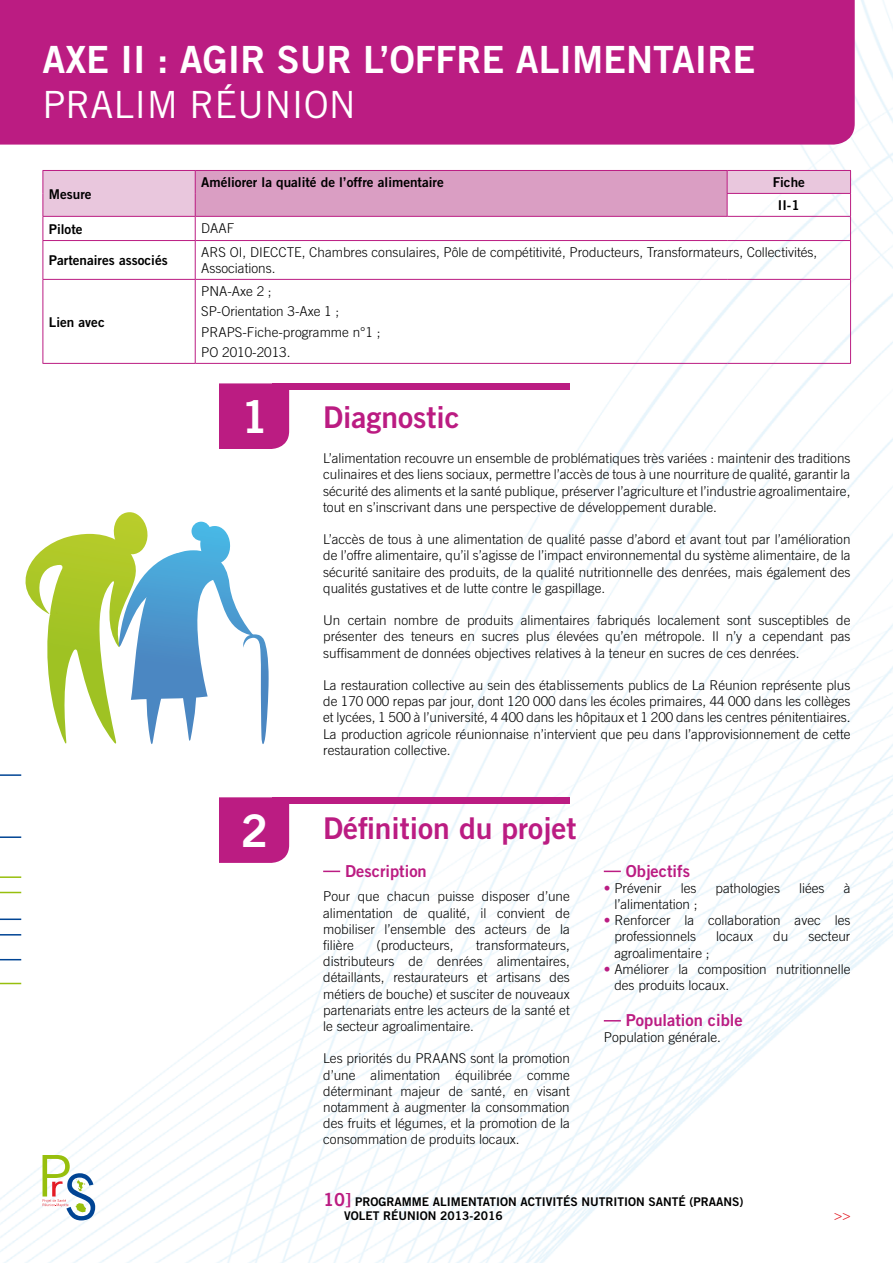
<style>
.page{position:relative;width:893px;height:1263px;background:#fff}
.page>*{position:absolute;margin:0;border:0;box-sizing:border-box;transform-origin:0 0}
.t1{font:37.5px "Trade Gothic Bold Two";color:#fff}
.t2{font:37.5px "Trade Gothic";color:#fff}
.t3{font:30px "Trade Gothic Bold Two";color:#bb1c82}
.t4{font:16.5px "Trade Gothic Bold Two";color:#bb1c82}
.t5{font:300 13.5px/16.2px "Trade Gothic";color:#000;text-align:justify}
.t6{font:13.5px/23px "Trade Gothic Bold Two";color:#000;text-align:center}
.t7{font:300 13.5px "Trade Gothic";color:#e21c25}
.t8{font:12px "Trade Gothic Bold Two";color:#000}
.s1{font-size:45px;color:#fff}
.s2{color:#bb1c82}
.s3{font-size:18px;color:#bb1c82}
</style>
<div class="page">
<img style="left:0;top:0;width:893px;height:1263px">
<hr style="left:0;top:836px;width:21px;height:2px;background:#004494">
<hr style="left:0;top:876px;width:21px;height:2px;background:#97bf0d">
<hr style="left:0;top:774px;width:21px;height:2px;background:#004494">
<svg style="left:0;top:892px;width:21px;height:1px"></svg>
<svg style="left:0;top:934px;width:21px;height:1px"></svg>
<hr style="left:0;top:918px;width:21px;height:2px;background:#004494">
<svg style="left:0;top:959px;width:21px;height:1px"></svg>
<svg style="left:0;top:983px;width:21px;height:1px"></svg>
<svg style="left:43px;top:1155px;width:52px;height:65px"></svg>
<div style="left:0;top:0;width:855px;height:145px;background:#bb1c82"></div>
<svg style="left:6px;top:512px;width:263px;height:235px"></svg>
<svg style="left:323px;top:871px;width:17px;height:1px"></svg>
<svg style="left:604px;top:871px;width:17px;height:1px"></svg>
<svg style="left:604px;top:1020px;width:17px;height:1px"></svg>
<div style="left:219px;top:383px;width:70px;height:66px;background:#bb1c82"></div>
<div style="left:272px;top:383px;width:298px;height:7px;background:#bb1c82"></div>
<div style="left:219px;top:797px;width:70px;height:66px;background:#bb1c82"></div>
<div style="left:272px;top:797px;width:298px;height:7px;background:#bb1c82"></div>
<svg style="left:43px;top:170px;width:808px;height:70px"></svg>
<hr style="left:43px;top:240px;width:152px;height:1px;background:#bb1c82">
<hr style="left:43px;top:241px;width:1px;height:38px;background:#bb1c82">
<hr style="left:195px;top:240px;width:532px;height:1px;background:#bb1c82">
<hr style="left:195px;top:241px;width:1px;height:38px;background:#bb1c82">
<hr style="left:727px;top:240px;width:124px;height:1px;background:#bb1c82">
<hr style="left:850px;top:241px;width:1px;height:38px;background:#bb1c82">
<hr style="left:43px;top:279px;width:152px;height:1px;background:#bb1c82">
<hr style="left:43px;top:280px;width:1px;height:83px;background:#bb1c82">
<hr style="left:195px;top:279px;width:532px;height:1px;background:#bb1c82">
<hr style="left:195px;top:280px;width:1px;height:83px;background:#bb1c82">
<hr style="left:727px;top:279px;width:124px;height:1px;background:#bb1c82">
<hr style="left:850px;top:280px;width:1px;height:83px;background:#bb1c82">
<hr style="left:43px;top:363px;width:152px;height:1px;background:#bb1c82">
<hr style="left:195px;top:363px;width:532px;height:1px;background:#bb1c82">
<hr style="left:727px;top:363px;width:124px;height:1px;background:#bb1c82">
<h1 class="t1" style="left:43px;top:36px;width:182px">Axe II : Agir</h1>
<h1 class="t1" style="left:277px;top:36px;width:137px">sur l’offre</h1>
<h1 class="t1" style="left:516px;top:36px;width:24px">alimen</h1>
<h1 class="t1" style="left:653px;top:36px;width:41px">taire</h1>
<h1 class="t2" style="left:43px;top:82px;width:218px">PRALIM RÉUNION</h1>
<p class="t6" style="left:49px;top:182px;width:44px">Mesure</p>
<p class="t6" style="left:201px;top:171px;width:244px">Améliorer la qualité de l’offre alimentaire</p>
<p class="t6" style="left:773px;top:171px;width:34px">Fiche<br>II-1</p>
<p class="t6" style="left:49px;top:217px;width:35px">Pilote</p>
<p class="t5" style="left:201px;top:220px;width:35px">DAAF</p>
<p class="t6" style="left:49px;top:249px;width:120px">Partenaires associés</p>
<p class="t5" style="left:201px;top:244px;width:618px">ARS OI, DIECCTE, Chambres consulaires, Pôle de compétitivité, Producteurs, Transformateurs, Collectivités,<br>Associations.</p>
<p class="t6" style="left:49px;top:310px;width:57px">Lien avec</p>
<p class="t5" style="left:201px;top:281px;width:181px;line-height:20.4px;text-align:left">PNA-Axe 2 ;<br>SP-Orientation 3-Axe 1 ;<br>PRAPS-Fiche-programme n°1 ;<br>PO 2010-2013.</p>
<h2 class="t3" style="left:241px;top:399px;width:220px"><span class="s1">1</span> Diagnostic</h2>
<p class="t5" style="left:323px;top:450px;width:529px">L’alimentation recouvre un ensemble de problématiques très variées : maintenir des traditions culinaires et des liens sociaux, permettre l’accès de tous à une nourriture de qualité, garantir la sécurité des aliments et la santé publique, préserver l’agriculture et l’industrie agroalimentaire, tout en s’inscrivant dans une perspective de développement durable.</p>
<p class="t5" style="left:323px;top:531px;width:529px">L’accès de tous à une alimentation de qualité passe d’abord et avant tout par l’amélioration de l’offre alimentaire, qu’il s’agisse de l’impact environnemental du système alimentaire, de la sécurité sanitaire des produits, de la qualité nutritionnelle des denrées, mais également des qualités gustatives et de lutte contre le gaspillage.</p>
<p class="t5" style="left:323px;top:612px;width:529px">Un certain nombre de produits alimentaires fabriqués localement sont susceptibles de présenter des teneurs en sucres plus élevées qu’en métropole. Il n’y a cependant pas suffisamment de données objectives relatives à la teneur en sucres de ces denrées.</p>
<p class="t5" style="left:323px;top:677px;width:529px">La restauration collective au sein des établissements publics de La Réunion représente plus de 170 000 repas par jour, dont 120 000 dans les écoles primaires, 44 000 dans les collèges et lycées, 1 500 à l’université, 4 400 dans les hôpitaux et 1 200 dans les centres pénitentiaires.<br>La production agricole réunionnaise n’intervient que peu dans l’approvisionnement de cette restauration collective.</p>
<h2 class="t3" style="left:241px;top:809px;width:337px"><span class="s1">2</span> Définition du projet</h2>
<p class="t4" style="left:345px;top:860px;width:83px">Description</p>
<p class="t5" style="left:323px;top:888px;width:248px">Pour que chacun puisse disposer d’une alimentation de qualité, il convient de mobiliser l’ensemble des acteurs de la filière</p>
<p class="t5" style="left:323px;top:937px;width:248px;text-indent:153px">transformateurs, distributeurs de denrées alimentaires, détaillants, restaurateurs et artisans des métiers de bouche) et susciter de nouveaux partenariats entre les acteurs de la santé et le secteur agroalimentaire.</p>
<p class="t5" style="left:323px;top:1050px;width:248px">Les priorités du PRAANS sont la promotion d’une alimentation équilibrée comme déterminant majeur de santé, en visant notamment à augmenter la consommation des fruits et légumes, et la promotion de la consommation de produits locaux.</p>
<p class="t5" style="left:376px;top:937px;width:79px">(producteurs,</p>
<p class="t4" style="left:626px;top:860px;width:66px">Objectifs</p>
<p class="t5" style="left:604px;top:880px;width:59px"><span class="s2">•</span> Prévenir</p>
<p class="t5" style="left:681px;top:880px;width:17px">les</p>
<p class="t5" style="left:715px;top:880px;width:66px">pathologies</p>
<p class="t5" style="left:799px;top:880px;width:27px">liées</p>
<p class="t5" style="left:844px;top:880px;width:8px">à</p>
<p class="t5" style="left:614px;top:896px;width:85px">l’alimentation ;</p>
<p class="t5" style="left:614px;top:912px;width:238px;text-indent:-11px"><span class="s2">•</span> Renforcer la collaboration avec les professionnels</p>
<p class="t5" style="left:716px;top:928px;width:38px">locaux</p>
<p class="t5" style="left:773px;top:928px;width:17px">du</p>
<p class="t5" style="left:808px;top:928px;width:43px">secteur</p>
<p class="t5" style="left:614px;top:944px;width:97px">agroalimentaire ;</p>
<p class="t5" style="left:614px;top:961px;width:238px;text-indent:-11px"><span class="s2">•</span> Améliorer la composition nutritionnelle des produits locaux.</p>
<p class="t4" style="left:626px;top:1010px;width:118px">Population cible</p>
<p class="t5" style="left:604px;top:1029px;width:119px">Population générale.</p>
<p class="t8" style="left:323px;top:1194px;width:57px"><span class="s3">10]</span> PRogramme</p>
<p class="t8" style="left:433px;top:1194px;width:16px">Alimen</p>
<p class="t8" style="left:477px;top:1194px;width:27px">tation</p>
<p class="t8" style="left:520px;top:1194px;width:111px">Activités Nutrition</p>
<p class="t8" style="left:648px;top:1194px;width:96px">Santé (PRAANS)</p>
<p class="t8" style="left:344px;top:1209px;width:9px">Vole</p>
<p class="t8" style="left:373px;top:1209px;width:43px">t Réunion</p>
<p class="t8" style="left:440px;top:1209px;width:64px">2013-2016</p>
<p class="t7" style="left:834px;top:1207px;width:18px">&gt;&gt;</p>
</div>
